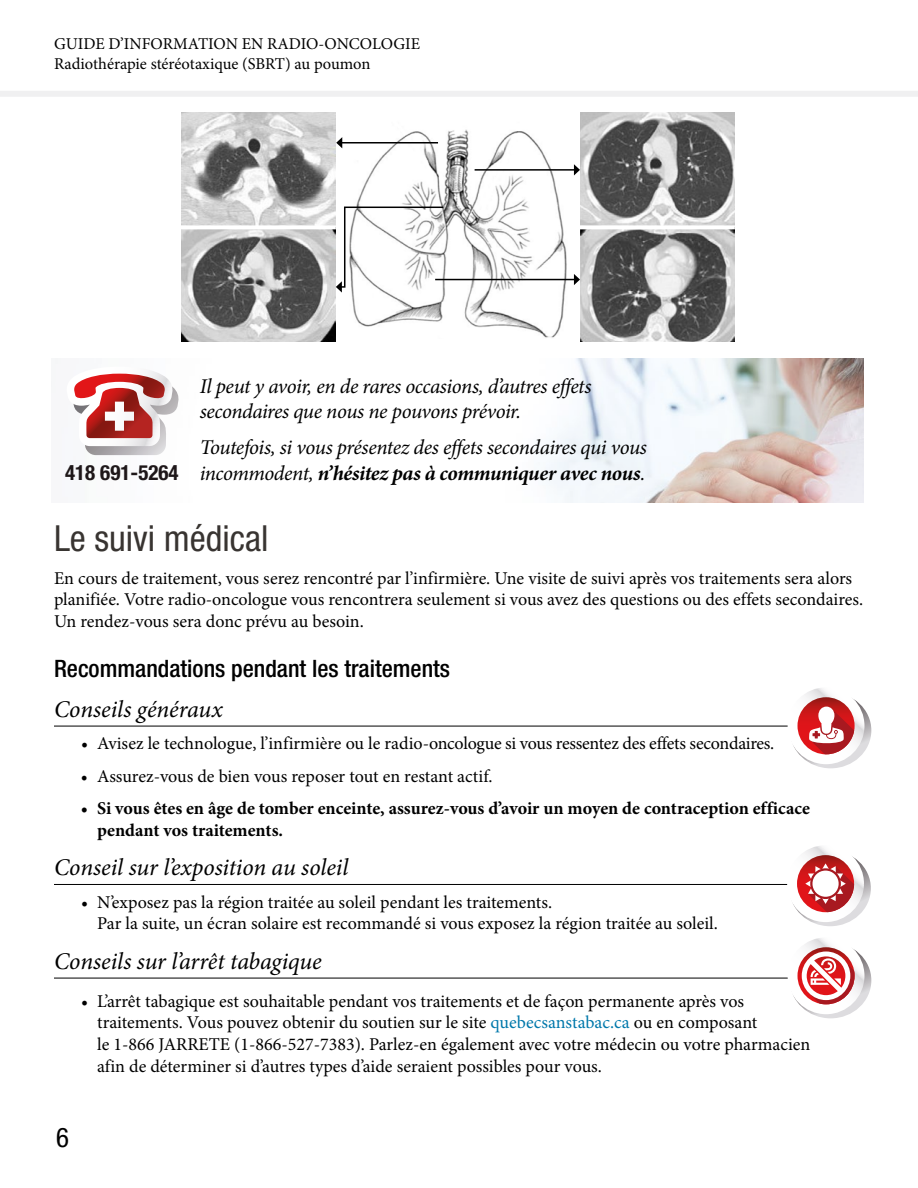
<style>
.page{position:relative;width:918px;height:1188px;background:#fff}
.page>*{position:absolute;margin:0;border:0;box-sizing:border-box;transform-origin:0 0}
.t1{font:condensed 36px "Helvetica Neue LT Std";color:#383431}
.t2{font:condensed 27px "Helvetica Neue LT Std";color:#000}
.t3{font:italic 24px "Minion Pro";letter-spacing:-.005em;color:#000}
.t4{font:500 condensed 24px "Helvetica Neue LT Std";color:#000}
.t5{font:italic 21px/25.2px "Minion Pro";letter-spacing:-.025em;color:#000}
.t6{font:700 condensed 21px "Helvetica Neue LT Std";color:#1e1719}
.t7{font:18px/21.6px "Minion Pro";color:#000}
.t8{font:700 18px/21.6px "Minion Pro";letter-spacing:-.005em;color:#000}
.t9{font:16.5px/19.8px "Minion Pro";color:#000}
.s1{font-weight:700}
.s2{color:#0078ab}
</style>
<div class="page">
<div style="left:0;top:91px;width:918px;height:6px;background:#f0f0f1"></div>
<hr style="left:54px;top:726px;width:810px;height:1px;background:#000">
<hr style="left:54px;top:884px;width:810px;height:1px;background:#000">
<hr style="left:54px;top:978px;width:810px;height:1px;background:#000">
<img style="left:95px;top:359px;width:769px;height:143px">
<svg style="left:73px;top:367px;width:106px;height:88px"></svg>
<svg style="left:787px;top:846px;width:84px;height:80px"></svg>
<svg style="left:788px;top:688px;width:83px;height:80px"></svg>
<svg style="left:788px;top:938px;width:83px;height:80px"></svg>
<img style="left:181px;top:112px;width:155px;height:230px">
<img style="left:580px;top:112px;width:155px;height:230px">
<img style="left:351px;top:129px;width:222px;height:209px">
<hr style="left:341px;top:142px;width:97px;height:2px;background:#000">
<svg style="left:336px;top:137px;width:6px;height:11px"></svg>
<svg style="left:336px;top:206px;width:109px;height:87px"></svg>
<hr style="left:475px;top:169px;width:100px;height:2px;background:#000">
<svg style="left:574px;top:164px;width:6px;height:12px"></svg>
<hr style="left:435px;top:279px;width:140px;height:1px;background:#000">
<svg style="left:574px;top:274px;width:6px;height:11px"></svg>
<svg style="left:181px;top:225px;width:155px;height:4px"></svg>
<svg style="left:580px;top:225px;width:155px;height:4px"></svg>
<p class="t9" style="left:54px;top:34px;width:368px">GUIDE D’INFORMATION EN RADIO-ONCOLOGIE<br>Radiothérapie stéréotaxique (SBRT) au poumon</p>
<p class="t6" style="left:65px;top:460px;width:115px">418 691-5264</p>
<p class="t5" style="left:200px;top:374px;width:393px">Il peut y avoir, en de rares occasions, d’autres effets secondaires que nous ne pouvons prévoir.</p>
<p class="t5" style="left:200px;top:435px;width:449px">Toutefois, si vous présentez des effets secondaires qui vous incommodent, <span class="s1">n’hésitez pas à communiquer avec nous</span>.</p>
<h1 class="t1" style="left:54px;top:518px;width:216px">Le suivi médical</h1>
<p class="t7" style="left:54px;top:567px;width:811px">En cours de traitement, vous serez rencontré par l’infirmière. Une visite de suivi après vos traitements sera alors planifiée. Votre radio-oncologue vous rencontrera seulement si vous avez des questions ou des effets secondaires.<br>Un rendez-vous sera donc prévu au besoin.</p>
<h3 class="t4" style="left:54px;top:655px;width:398px">Recommandations pendant les traitements</h3>
<h3 class="t3" style="left:54px;top:693px;width:170px">Conseils généraux</h3>
<p class="t7" style="left:81px;top:733px;width:695px">• Avisez le technologue, l’infirmière ou le radio-oncologue si vous ressentez des effets secondaires.</p>
<p class="t7" style="left:81px;top:765px;width:413px">• Assurez-vous de bien vous reposer tout en restant actif.</p>
<p class="t8" style="left:97px;top:797px;width:714px;text-indent:-16px">• Si vous êtes en âge de tomber enceinte, assurez-vous d’avoir un moyen de contraception efficace pendant vos traitements.</p>
<h3 class="t3" style="left:54px;top:851px;width:296px">Conseil sur l’exposition au soleil</h3>
<p class="t7" style="left:97px;top:891px;width:622px;text-indent:-16px">• N’exposez pas la région traitée au soleil pendant les traitements.<br>Par la suite, un écran solaire est recommandé si vous exposez la région traitée au soleil.</p>
<h3 class="t3" style="left:54px;top:945px;width:269px">Conseils sur l’arrêt tabagique</h3>
<p class="t7" style="left:97px;top:990px;width:715px;text-indent:-16px">• L’arrêt tabagique est souhaitable pendant vos traitements et de façon permanente après vos traitements. Vous pouvez obtenir du soutien sur le site <span class="s2">quebecsanstabac.ca</span> ou en composant<br>le 1-866 JARRETE (1-866-527-7383). Parlez-en également avec votre médecin ou votre pharmacien afin de déterminer si d’autres types d’aide seraient possibles pour vous.</p>
<h2 class="t2" style="left:56px;top:1122px;width:14px">6</h2>
</div>
